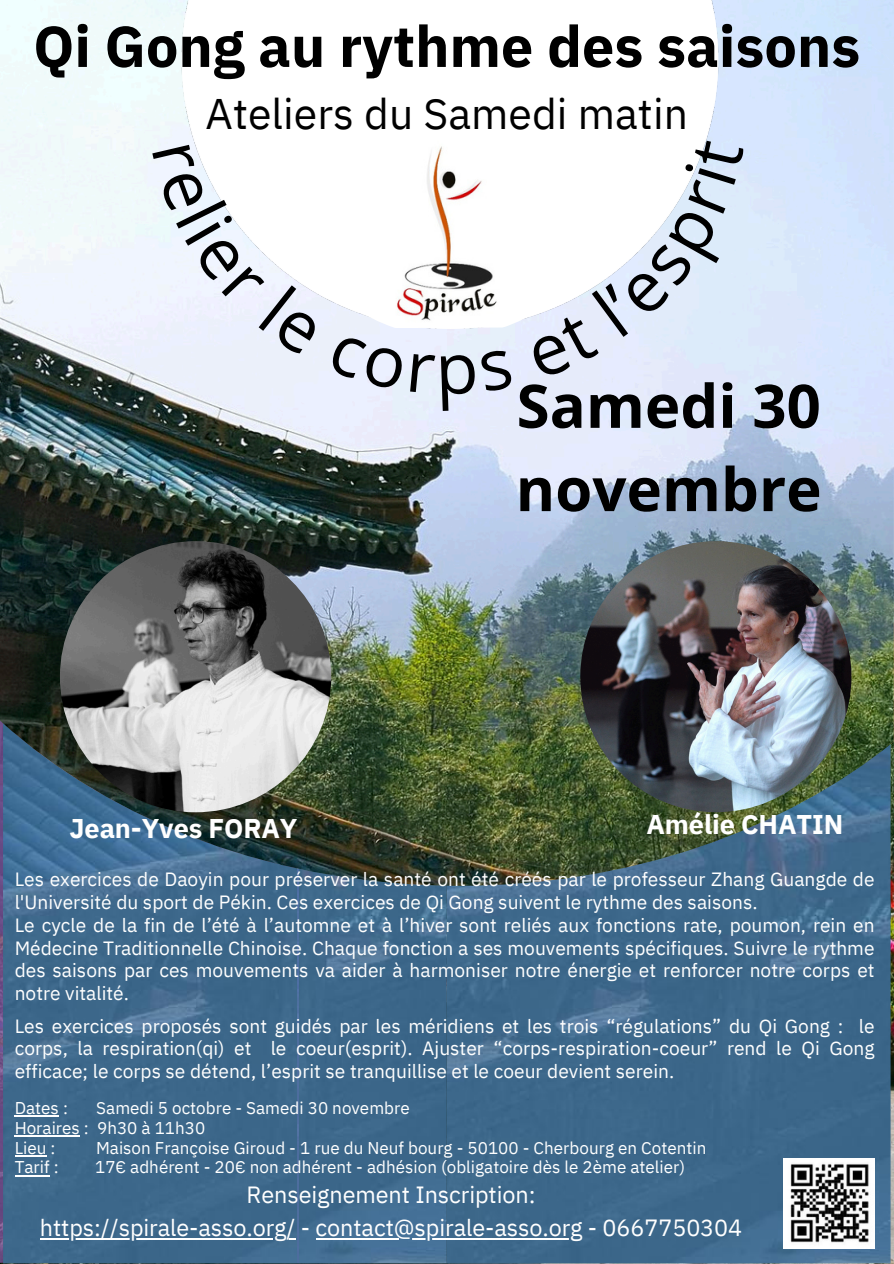
<style>
.page{position:relative;width:894px;height:1264px;background:#fff}
.page>*{position:absolute;margin:0;border:0;box-sizing:border-box;transform-origin:0 0}
.t1{font:700 60px/83.2px "Open Sans";color:#000}
.t2{font:700 57.45px "IBM Plex Sans";color:#000}
.t3{font:42.75px "IBM Plex Sans";color:#000}
.t4{font:700 27px "IBM Plex Sans";letter-spacing:-.005em;color:#fff}
.t5{font:23.4px/33.5px "IBM Plex Sans";letter-spacing:-.005em;color:#fff;text-align:center}
.t6{font:19.2px/22.6px "IBM Plex Sans";color:#fff}
.t7{font:17.1px/19.8px "IBM Plex Sans";color:#fff}
</style>
<div class="page">
<img style="left:3px;top:885px;width:887px;height:378px">
<img style="left:297px;top:885px;width:1px;height:377px">
<img style="left:595px;top:885px;width:1px;height:377px">
<img style="left:0;top:0;width:893px;height:885px">
<img style="left:181px;top:0;width:537px;height:328px">
<img style="left:351px;top:136px;width:191px;height:192px">
<img style="left:60px;top:541px;width:271px;height:271px;border-radius:50%">
<img style="left:580px;top:541px;width:271px;height:271px;border-radius:50%">
<hr style="left:40px;top:1237px;width:255px;height:2px;background:#fff">
<hr style="left:315px;top:1237px;width:267px;height:2px;background:#fff">
<hr style="left:15px;top:1115px;width:44px;height:1px;background:#fff">
<hr style="left:15px;top:1134px;width:65px;height:2px;background:#fff">
<hr style="left:15px;top:1154px;width:32px;height:2px;background:#fff">
<hr style="left:15px;top:1174px;width:35px;height:2px;background:#fff">
<img style="left:782px;top:1158px;width:91px;height:90px">
<svg style="left:152px;top:144px;width:169px;height:212px"></svg>
<div style="left:328px;top:333px;width:107px;height:60px;background:#ebf0ff"></div>
<div style="left:441px;top:348px;width:71px;height:63px;background:#e6ecfa"></div>
<svg style="left:528px;top:138px;width:215px;height:241px"></svg>
<h4 class="t2" style="left:33px;top:8px;width:828px">Qi Gong au rythme des saisons</h4>
<h4 class="t3" style="left:205px;top:85px;width:484px">Ateliers du Samedi matin</h4>
<h1 class="t1" style="left:515px;top:363px;width:307px">Samedi 30 novembre</h1>
<h3 class="t4" style="left:70px;top:810px;width:229px">Jean-Yves FORAY</h3>
<h3 class="t4" style="left:646px;top:806px;width:198px">Amélie CHATIN</h3>
<p class="t6" style="left:15px;top:868px;width:861px">Les exercices de Daoyin pour préserver la santé ont été créés par le professeur Zhang Guangde de l'Université du sport de Pékin. Ces exercices de Qi Gong suivent le rythme des saisons.<br>Le cycle de la fin de l’été à l’automne et à l’hiver sont reliés aux fonctions rate, poumon, rein en Médecine Traditionnelle Chinoise. Chaque fonction a ses mouvements spécifiques. Suivre le rythme des saisons par ces mouvements va aider à harmoniser notre énergie et renforcer notre corps et notre vitalité.</p>
<p class="t6" style="left:15px;top:1014px;width:861px;text-align:justify">Les exercices proposés sont guidés par les méridiens et les trois “régulations” du Qi Gong : le corps, la respiration(qi) et le coeur(esprit). Ajuster “corps-respiration-coeur” rend le Qi Gong efficace; le corps se détend, l’esprit se tranquillise et le coeur devient serein.</p>
<p class="t7" style="left:15px;top:1097px;width:396px;text-indent:82px">Samedi 5 octobre - Samedi 30 novembre<br>Horaires : 9h30 à 11h30<br>Lieu :</p>
<p class="t7" style="left:15px;top:1097px;width:55px">Dates :</p>
<p class="t7" style="left:96px;top:1137px;width:611px">Maison Françoise Giroud - 1 rue du Neuf bourg - 50100 - Cherbourg en Cotentin</p>
<p class="t7" style="left:15px;top:1156px;width:45px">Tarif :</p>
<p class="t7" style="left:95px;top:1156px;width:591px">17€ adhérent - 20€ non adhérent - adhésion (obligatoire dès le 2ème atelier)</p>
<p class="t5" style="left:40px;top:1177px;width:703px">Renseignement Inscription:<br>https://spirale-asso.org/ - contact@spirale-asso.org - 0667750304</p>
</div>
